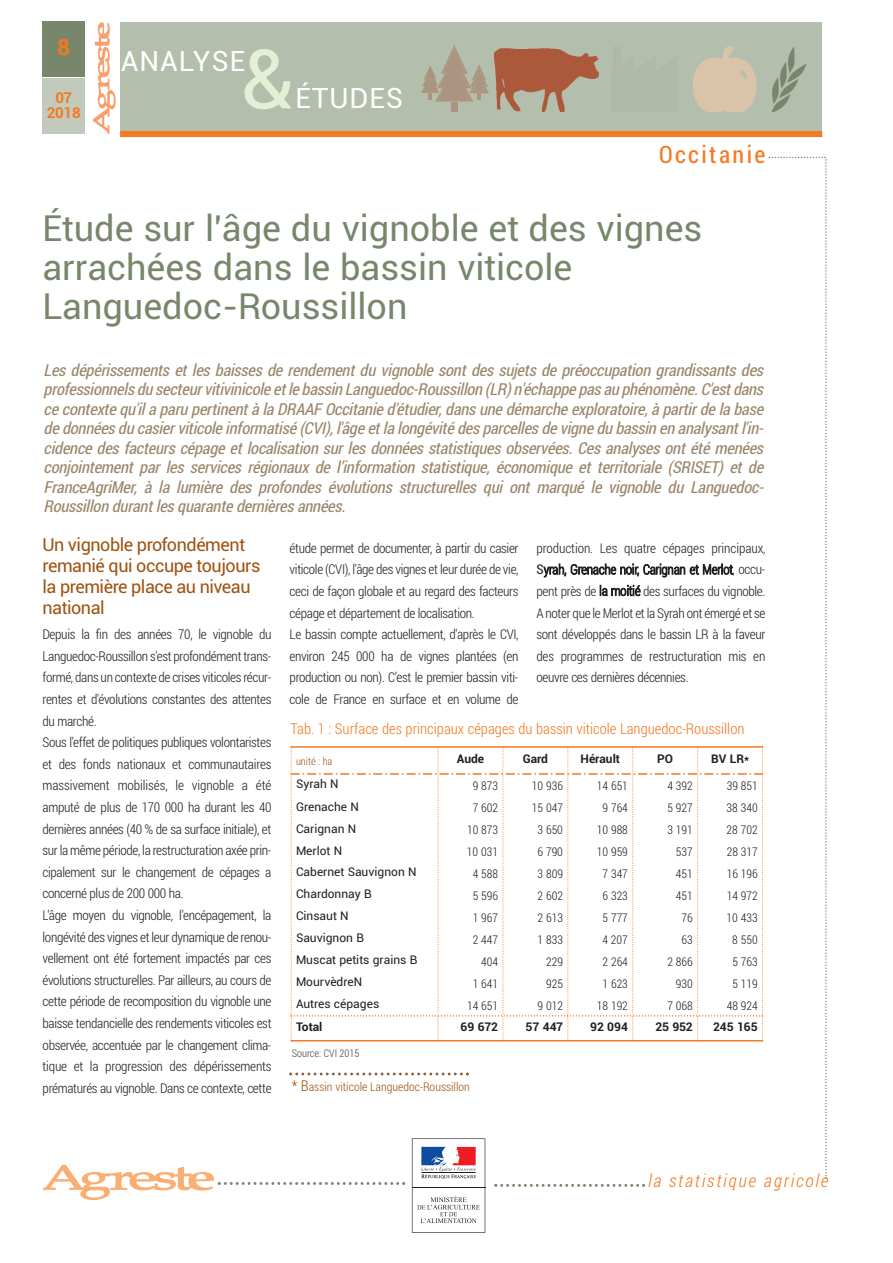
<style>
.page{position:relative;width:893px;height:1263px;background:#fff}
.page>*{position:absolute;margin:0;border:0;box-sizing:border-box;transform-origin:0 0}
.t1{font:82.5px "Roboto";color:#e3f0d6}
.t2{font:36px/39px "Roboto";color:#78876c}
.t3{font:28.2px "Roboto";letter-spacing:.035em;color:#fff}
.t4{font:24px "Roboto Condensed";letter-spacing:.1em;color:#f47921}
.t5{font:700 22.5px "Roboto";color:#f47921}
.t6{font:18px/21px "Roboto";letter-spacing:-.025em;color:#9f5210}
.t7{font:italic 300 18px "Roboto Condensed";letter-spacing:.1em;color:#f47921}
.t8{font:italic 16.5px/19.5px "Roboto Condensed";color:#9b866b;text-align:justify}
.t9{font:300 15px "Roboto Condensed";color:#f47921}
.t10{font:700 15px/15px "Roboto";letter-spacing:-.015em;color:#f47921;text-align:center}
.t11{font:300 13.5px/21.6px "Roboto Condensed";letter-spacing:-.025em;color:#231f20}
.t12{font:300 12px "Roboto Condensed";color:#231f20}
.t13{font:12px "Roboto";color:#231f20}
.t14{font:700 12px "Roboto";color:#231f20}
.t15{font:300 12px "Roboto Condensed";color:#9f5210}
.t16{font:300 10.5px "Roboto Condensed";color:#49413e}
.t17{font:300 10.5px "Roboto Condensed";color:#9f5210}
.s1{font-weight:400}
.s2{font-size:15px}
</style>
<div class="page">
<div style="left:120px;top:22px;width:702px;height:110px;background:#b4beac"></div>
<div style="left:43px;top:22px;width:42px;height:55px;background:#78876c"></div>
<div style="left:120px;top:131px;width:702px;height:6px;background:#f47921"></div>
<svg style="left:412px;top:1138px;width:73px;height:95px"></svg>
<svg style="left:218px;top:1182px;width:187px;height:3px"></svg>
<svg style="left:494px;top:1184px;width:151px;height:3px"></svg>
<div style="left:43px;top:79px;width:42px;height:55px;background:#c1cabb"></div>
<img style="left:93px;top:23px;width:23px;height:110px">
<img style="left:44px;top:1165px;width:169px;height:34px">
<svg style="left:771px;top:47px;width:35px;height:65px"></svg>
<svg style="left:692px;top:46px;width:64px;height:66px"></svg>
<svg style="left:421px;top:45px;width:178px;height:67px"></svg>
<svg style="left:769px;top:157px;width:58px;height:1022px"></svg>
<svg style="left:291px;top:746px;width:472px;height:294px"></svg>
<hr style="left:291px;top:1040px;width:472px;height:1px;background:#f47921">
<svg style="left:289px;top:1072px;width:180px;height:3px"></svg>
<h3 class="t5" style="left:57px;top:34px;width:14px">8</h3>
<p class="t10" style="left:47px;top:90px;width:36px">07<br>2018</p>
<h3 class="t3" style="left:121px;top:45px;width:126px">ANALySe</h3>
<h1 class="t1" style="left:242px;top:32px;width:53px">&amp;</h1>
<h3 class="t3" style="left:295px;top:82px;width:109px">ÉtUdeS</h3>
<h3 class="t4" style="left:659px;top:141px;width:108px">Occitanie</h3>
<h2 class="t2" style="left:43px;top:209px;width:661px">Étude sur l'âge du vignoble et des vignes arrachées dans le bassin viticole<br>Languedoc-Roussillon</h2>
<p class="t8" style="left:44px;top:360px;width:726px">Les dépérissements et les baisses de rendement du vignoble sont des sujets de préoccupation grandissants des professionnels du secteur vitivinicole et le bassin Languedoc-Roussillon (LR) n'échappe pas au phénomène. C'est dans ce contexte qu'il a paru pertinent à la DRAAF Occitanie d'étudier, dans une démarche exploratoire, à partir de la base de données du casier viticole informatisé (CVI), l'âge et la longévité des parcelles de vigne du bassin en analysant l'in&shy;cidence des facteurs cépage et localisation sur les données statistiques observées. Ces analyses ont été menées conjointement par les services régionaux de l’information statistique, économique et territoriale (SRISET) et de FranceAgriMer, à la lumière des profondes évolutions structurelles qui ont marqué le vignoble du Languedoc-Roussillon durant les quarante dernières années.</p>
<h3 class="t6" style="left:43px;top:534px;width:219px">Un vignoble profondément remanié qui occupe toujours la première place au niveau national</h3>
<p class="t11" style="left:43px;top:624px;width:231px">Depuis la fin des années 70, le vignoble du Languedoc-Roussillon s'est profondément trans&shy;formé, dans un contexte de crises viticoles récur&shy;rentes et d'évolutions constantes des attentes du marché.<br>Sous l'effet de politiques publiques volontaristes et des fonds nationaux et communautaires massivement mobilisés, le vignoble a été amputé de plus de 170 000 ha durant les 40 dernières années (40 % de sa surface initiale), et sur la même période, la restructuration axée prin&shy;cipalement sur le changement de cépages a concerné plus de 200 000 ha.<br>L'âge moyen du vignoble, l'encépagement, la longévité des vignes et leur dynamique de renou&shy;vellement ont été fortement impactés par ces évolutions structurelles. Par ailleurs, au cours de cette période de recomposition du vignoble une baisse tendancielle des rendements viticoles est observée, accentuée par le changement clima&shy;tique et la progression des dépérissements prématurés au vignoble. Dans ce contexte, cette</p>
<p class="t11" style="left:290px;top:537px;width:230px">étude permet de documenter, à partir du casier viticole (CVI), l'âge des vignes et leur durée de vie, ceci de façon globale et au regard des facteurs cépage et département de localisation.<br>Le bassin compte actuellement, d'après le CVI, environ 245 000 ha de vignes plantées (en production ou non). C’est le premier bassin viti&shy;cole de France en surface et en volume de</p>
<p class="t11" style="left:536px;top:537px;width:231px;text-align:justify">production. Les quatre cépages principaux, <span class="s1">S</span>yrah, Grenache noir, Carignan et Merlot, occu&shy;pent près de la moitié des surfaces du vignoble.<br>A noter que le Merlot et la Syrah ont émergé et se sont développés dans le bassin LR à la faveur des programmes de restructuration mis en oeuvre ces dernières décennies.</p>
<p class="t9" style="left:291px;top:720px;width:455px">Tab. 1 : Surface des principaux cépages du bassin viticole Languedoc-Roussillon</p>
<p class="t17" style="left:296px;top:755px;width:38px">unité : ha</p>
<p class="t14" style="left:457px;top:752px;width:29px">Aude</p>
<p class="t14" style="left:523px;top:752px;width:27px">Gard</p>
<p class="t14" style="left:581px;top:752px;width:41px">Hérault</p>
<p class="t14" style="left:657px;top:752px;width:17px">PO</p>
<p class="t14" style="left:711px;top:752px;width:39px">BV LR*</p>
<p class="t13" style="left:296px;top:777px;width:44px">Syrah N</p>
<p class="t12" style="left:473px;top:779px;width:27px">9 873</p>
<p class="t12" style="left:532px;top:779px;width:33px">10 936</p>
<p class="t12" style="left:597px;top:779px;width:33px">14 651</p>
<p class="t12" style="left:667px;top:779px;width:27px">4 392</p>
<p class="t12" style="left:727px;top:779px;width:33px">39 851</p>
<p class="t13" style="left:296px;top:799px;width:64px">Grenache N</p>
<p class="t12" style="left:473px;top:801px;width:27px">7 602</p>
<p class="t12" style="left:532px;top:801px;width:33px">15 047</p>
<p class="t12" style="left:603px;top:801px;width:27px">9 764</p>
<p class="t12" style="left:667px;top:801px;width:27px">5 927</p>
<p class="t12" style="left:727px;top:801px;width:33px">38 340</p>
<p class="t13" style="left:296px;top:821px;width:62px">Carignan N</p>
<p class="t12" style="left:467px;top:823px;width:33px">10 873</p>
<p class="t12" style="left:538px;top:823px;width:27px">3 650</p>
<p class="t12" style="left:597px;top:823px;width:33px">10 988</p>
<p class="t12" style="left:667px;top:823px;width:27px">3 191</p>
<p class="t12" style="left:727px;top:823px;width:33px">28 702</p>
<p class="t13" style="left:296px;top:843px;width:48px">Merlot N</p>
<p class="t12" style="left:467px;top:845px;width:33px">10 031</p>
<p class="t12" style="left:538px;top:845px;width:27px">6 790</p>
<p class="t12" style="left:597px;top:845px;width:33px">10 959</p>
<p class="t12" style="left:676px;top:845px;width:18px">537</p>
<p class="t12" style="left:727px;top:845px;width:33px">28 317</p>
<p class="t13" style="left:296px;top:865px;width:122px">Cabernet Sauvignon N</p>
<p class="t12" style="left:473px;top:867px;width:27px">4 588</p>
<p class="t12" style="left:538px;top:867px;width:27px">3 809</p>
<p class="t12" style="left:603px;top:867px;width:27px">7 347</p>
<p class="t12" style="left:676px;top:867px;width:18px">451</p>
<p class="t12" style="left:727px;top:867px;width:33px">16 196</p>
<p class="t13" style="left:296px;top:887px;width:77px">Chardonnay B</p>
<p class="t12" style="left:473px;top:889px;width:27px">5 596</p>
<p class="t12" style="left:538px;top:889px;width:27px">2 602</p>
<p class="t12" style="left:603px;top:889px;width:27px">6 323</p>
<p class="t12" style="left:676px;top:889px;width:18px">451</p>
<p class="t12" style="left:727px;top:889px;width:33px">14 972</p>
<p class="t13" style="left:296px;top:909px;width:54px">Cinsaut N</p>
<p class="t12" style="left:473px;top:911px;width:27px">1 967</p>
<p class="t12" style="left:538px;top:911px;width:27px">2 613</p>
<p class="t12" style="left:603px;top:911px;width:27px">5 777</p>
<p class="t12" style="left:682px;top:911px;width:13px">76</p>
<p class="t12" style="left:727px;top:911px;width:33px">10 433</p>
<p class="t13" style="left:296px;top:931px;width:69px">Sauvignon B</p>
<p class="t12" style="left:473px;top:933px;width:27px">2 447</p>
<p class="t12" style="left:538px;top:933px;width:27px">1 833</p>
<p class="t12" style="left:602px;top:933px;width:27px">4 207</p>
<p class="t12" style="left:682px;top:933px;width:13px">63</p>
<p class="t12" style="left:732px;top:933px;width:27px">8 550</p>
<p class="t13" style="left:296px;top:953px;width:123px">Muscat petits grains B</p>
<p class="t12" style="left:481px;top:954px;width:19px">404</p>
<p class="t12" style="left:546px;top:954px;width:18px">229</p>
<p class="t12" style="left:603px;top:954px;width:27px">2 264</p>
<p class="t12" style="left:667px;top:954px;width:27px">2 866</p>
<p class="t12" style="left:732px;top:954px;width:27px">5 763</p>
<p class="t13" style="left:296px;top:975px;width:68px">MourvèdreN</p>
<p class="t12" style="left:473px;top:976px;width:27px">1 641</p>
<p class="t12" style="left:546px;top:976px;width:18px">925</p>
<p class="t12" style="left:603px;top:976px;width:27px">1 623</p>
<p class="t12" style="left:676px;top:976px;width:19px">930</p>
<p class="t12" style="left:732px;top:976px;width:27px">5 119</p>
<p class="t13" style="left:296px;top:997px;width:85px">Autres cépages</p>
<p class="t12" style="left:467px;top:998px;width:33px">14 651</p>
<p class="t12" style="left:538px;top:998px;width:27px">9 012</p>
<p class="t12" style="left:597px;top:998px;width:33px">18 192</p>
<p class="t12" style="left:667px;top:998px;width:27px">7 068</p>
<p class="t12" style="left:727px;top:998px;width:33px">48 924</p>
<p class="t14" style="left:296px;top:1020px;width:28px">Total</p>
<p class="t14" style="left:461px;top:1020px;width:39px">69 672</p>
<p class="t14" style="left:526px;top:1020px;width:39px">57 447</p>
<p class="t14" style="left:590px;top:1020px;width:39px">92 094</p>
<p class="t14" style="left:655px;top:1020px;width:39px">25 952</p>
<p class="t14" style="left:713px;top:1020px;width:46px">245 165</p>
<p class="t16" style="left:292px;top:1047px;width:69px">Source: CVI 2015</p>
<p class="t15" style="left:292px;top:1080px;width:180px"><span class="s2">* B</span>assin viticole Languedoc-Roussillon</p>
<h3 class="t7" style="left:648px;top:1170px;width:182px">la statistique agricole</h3>
</div>
